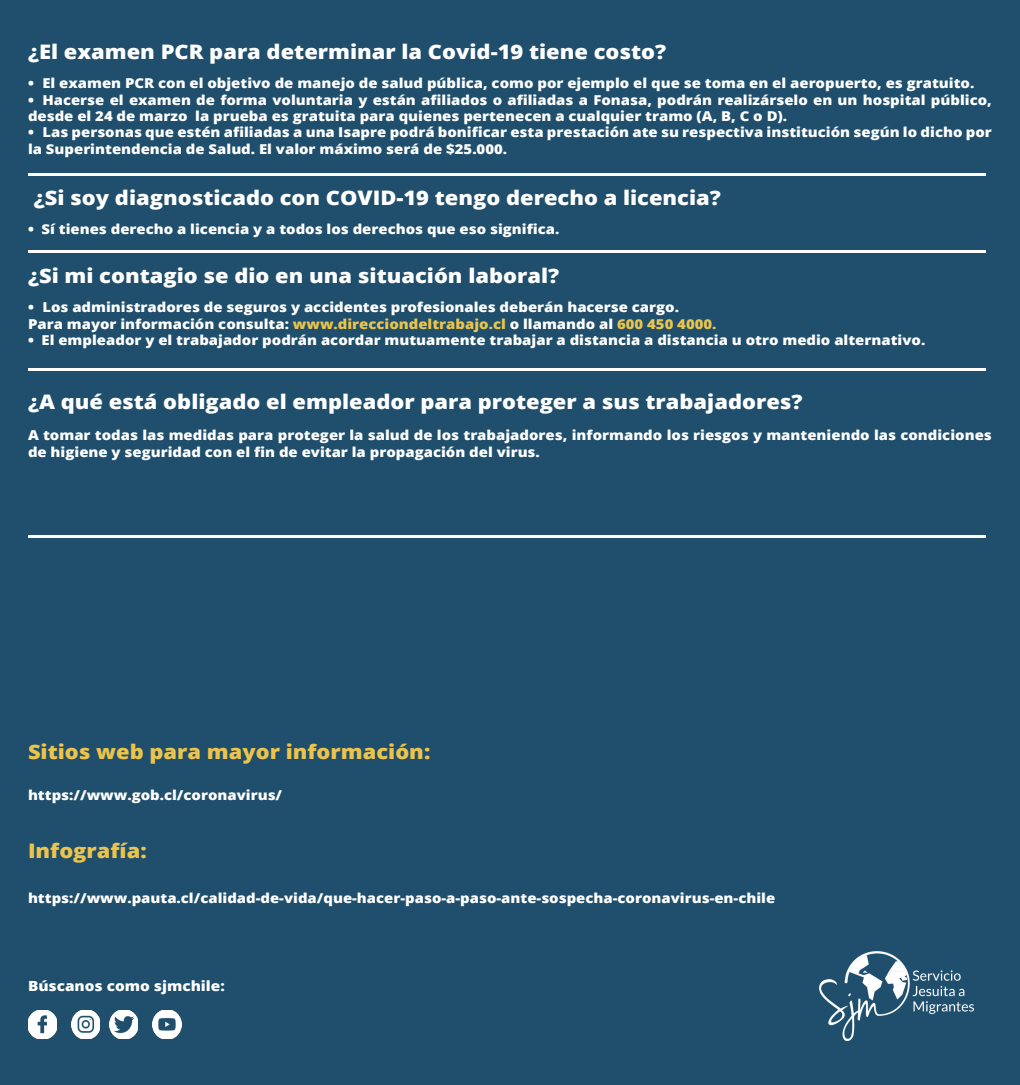
<style>
.page{position:relative;width:1020px;height:1085px;background:#1f4f6c}
.page>*{position:absolute;margin:0;border:0;box-sizing:border-box;transform-origin:0 0}
.t1{font:800 20px "Open Sans";color:#fff;scale:1.1 1}
.t2{font:800 20px "Open Sans";color:#ecc44b;scale:1.1 1}
.t3{font:800 14px "Open Sans";color:#fff;scale:1.1 1}
.t4{font:800 13.6px/16.3px "Open Sans";color:#fff;scale:1.1 1}
.s1{color:#ecc44b}
</style>
<div class="page">
<img style="left:820px;top:951px;width:153px;height:89px">
<img style="left:28px;top:1010px;width:29px;height:29px">
<img style="left:109px;top:1010px;width:29px;height:29px">
<img style="left:71px;top:1010px;width:29px;height:29px">
<img style="left:152px;top:1010px;width:29px;height:29px">
<hr style="left:28px;top:535px;width:958px;height:2px;background:#fff">
<hr style="left:28px;top:173px;width:958px;height:2px;background:#fff">
<hr style="left:28px;top:250px;width:958px;height:2px;background:#fff">
<hr style="left:28px;top:368px;width:958px;height:3px;background:#fff">
<h1 class="t1" style="left:28px;top:36px;width:582px">¿El examen PCR para determinar la Covid-19 tiene costo?</h1>
<p class="t4" style="left:28px;top:74px;width:862px">• El examen PCR con el objetivo de manejo de salud pública, como por ejemplo el que se toma en el aeropuerto, es gratuito.</p>
<p class="t4" style="left:28px;top:91px;width:878px">• Hacerse el examen de forma voluntaria y están afiliados o afiliadas a Fonasa, podrán realizárselo en un hospital público, desde el 24 de marzo la prueba es gratuita para quienes pertenecen a cualquier tramo (A, B, C o D).</p>
<p class="t4" style="left:28px;top:123px;width:878px">• Las personas que estén afiliadas a una Isapre podrá bonificar esta prestación ate su respectiva institución según lo dicho por la Superintendencia de Salud. El valor máximo será de $25.000.</p>
<h1 class="t1" style="left:34px;top:182px;width:626px">¿Si soy diagnosticado con COVID-19 tengo derecho a licencia?</h1>
<p class="t4" style="left:28px;top:221px;width:485px">• Sí tienes derecho a licencia y a todos los derechos que eso significa.</p>
<h1 class="t1" style="left:28px;top:260px;width:484px">¿Si mi contagio se dio en una situación laboral?</h1>
<p class="t4" style="left:28px;top:299px;width:627px">• Los administradores de seguros y accidentes profesionales deberán hacerse cargo.<br>Para mayor información consulta: <span class="s1">www.direcciondeltrabajo.cl</span> o llamando al <span class="s1">600 450 4000.</span></p>
<p class="t4" style="left:28px;top:331px;width:817px">• El empleador y el trabajador podrán acordar mutuamente trabajar a distancia a distancia u otro medio alternativo.</p>
<h1 class="t1" style="left:28px;top:386px;width:706px">¿A qué está obligado el empleador para proteger a sus trabajadores?</h1>
<p class="t4" style="left:28px;top:427px;width:878px">A tomar todas las medidas para proteger la salud de los trabajadores, informando los riesgos y manteniendo las condiciones de higiene y seguridad con el fin de evitar la propagación del virus.</p>
<h1 class="t2" style="left:28px;top:737px;width:367px">Sitios web para mayor información:</h1>
<p class="t4" style="left:28px;top:786px;width:233px">https://www.gob.cl/coronavirus/</p>
<h1 class="t2" style="left:28px;top:835px;width:109px">Infografía:</h1>
<p class="t4" style="left:28px;top:889px;width:681px">https://www.pauta.cl/calidad-de-vida/que-hacer-paso-a-paso-ante-sospecha-coronavirus-en-chile</p>
<p class="t3" style="left:28px;top:975px;width:180px">Búscanos como sjmchile:</p>
</div>
